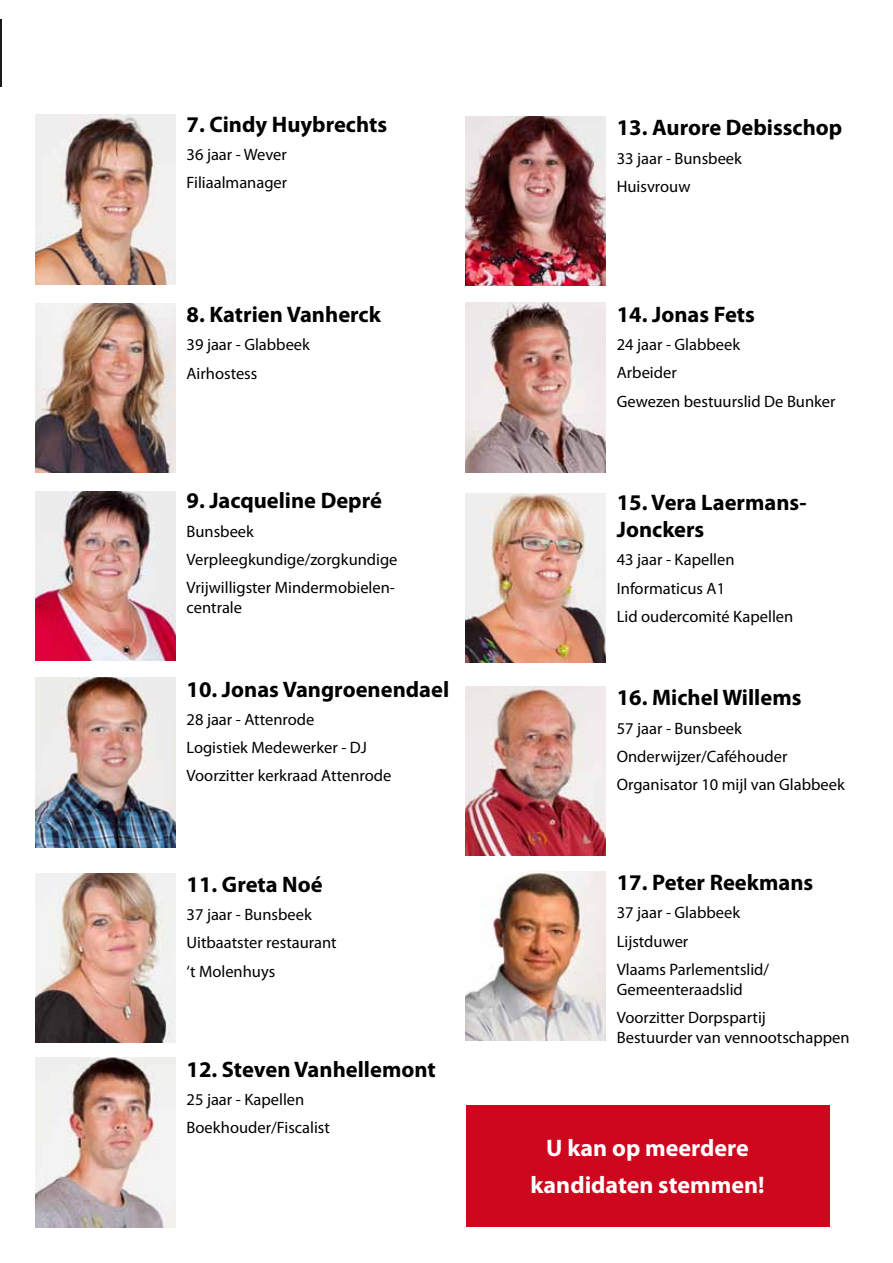
<style>
.page{position:relative;width:893px;height:1263px;background:#fff}
.page>*{position:absolute;margin:0;border:0;box-sizing:border-box;transform-origin:0 0}
.t1{font:700 24px/37.3px "Myriad Pro";color:#fff;text-align:center}
.t2{font:700 22.5px/27px "Myriad Pro";color:#000}
.t3{font:16.5px/28.3px "Myriad Pro";color:#000}
</style>
<div class="page">
<hr style="left:0;top:20px;width:2px;height:67px;background:#1b1b1a">
<img style="left:35px;top:115px;width:141px;height:169px">
<img style="left:35px;top:303px;width:141px;height:169px">
<img style="left:466px;top:117px;width:140px;height:169px">
<img style="left:35px;top:491px;width:141px;height:170px">
<img style="left:35px;top:678px;width:141px;height:169px">
<img style="left:466px;top:303px;width:140px;height:169px">
<img style="left:466px;top:493px;width:140px;height:169px">
<img style="left:35px;top:873px;width:141px;height:169px">
<img style="left:466px;top:686px;width:140px;height:170px">
<img style="left:35px;top:1058px;width:141px;height:169px">
<img style="left:466px;top:871px;width:140px;height:170px">
<div style="left:466px;top:1106px;width:363px;height:121px;background:#cd071e"></div>
<h2 class="t2" style="left:187px;top:110px;width:202px">7. Cindy Huybrechts</h2>
<p class="t3" style="left:187px;top:140px;width:102px">36 jaar - Wever<br>Filiaalmanager</p>
<h2 class="t2" style="left:187px;top:300px;width:196px">8. Katrien Vanherck</h2>
<p class="t3" style="left:187px;top:330px;width:125px">39 jaar - Glabbeek<br>Airhostess</p>
<h2 class="t2" style="left:187px;top:486px;width:197px">9. Jacqueline Depré</h2>
<p class="t3" style="left:187px;top:517px;width:213px">Bunsbeek<br>Verpleegkundige/zorgkundige<br>Vrijwilligster Mindermobielen-</p>
<p class="t3" style="left:187px;top:593px;width:57px">centrale</p>
<h2 class="t2" style="left:187px;top:675px;width:264px">10. Jonas Vangroenendael</h2>
<p class="t3" style="left:187px;top:705px;width:206px">28 jaar - Attenrode<br>Logistiek Medewerker - DJ<br>Voorzitter kerkraad Attenrode</p>
<h2 class="t2" style="left:187px;top:870px;width:138px">11. Greta Noé</h2>
<p class="t3" style="left:187px;top:900px;width:152px">37 jaar - Bunsbeek<br>Uitbaatster restaurant ‘t Molenhuys</p>
<h2 class="t2" style="left:187px;top:1055px;width:251px">12. Steven Vanhellemont</h2>
<p class="t3" style="left:187px;top:1085px;width:145px">25 jaar - Kapellen<br>Boekhouder/Fiscalist</p>
<h2 class="t2" style="left:617px;top:114px;width:227px">13. Aurore Debisschop</h2>
<p class="t3" style="left:617px;top:144px;width:127px">33 jaar - Bunsbeek<br>Huisvrouw</p>
<h2 class="t2" style="left:617px;top:300px;width:140px">14. Jonas Fets</h2>
<p class="t3" style="left:617px;top:330px;width:220px">24 jaar - Glabbeek<br>Arbeider<br>Gewezen bestuurslid De Bunker</p>
<h2 class="t2" style="left:617px;top:488px;width:191px">15. Vera Laermans-<br>Jonckers</h2>
<p class="t3" style="left:617px;top:545px;width:178px">43 jaar - Kapellen<br>Informaticus A1<br>Lid oudercomité Kapellen</p>
<h2 class="t2" style="left:617px;top:683px;width:186px">16. Michel Willems</h2>
<p class="t3" style="left:617px;top:714px;width:230px">57 jaar - Bunsbeek<br>Onderwijzer/Caféhouder<br>Organisator 10 mijl van Glabbeek</p>
<h2 class="t2" style="left:617px;top:868px;width:198px">17. Peter Reekmans</h2>
<p class="t3" style="left:617px;top:898px;width:154px">37 jaar - Glabbeek<br>Lijstduwer<br>Vlaams Parlementslid/</p>
<p class="t3" style="left:617px;top:975px;width:151px">Gemeenteraadslid<br>Voorzitter Dorpspartij</p>
<p class="t3" style="left:617px;top:1023px;width:234px">Bestuurder van vennootschappen</p>
<h1 class="t1" style="left:530px;top:1128px;width:236px">U kan op meerdere kandidaten stemmen!</h1>
</div>
